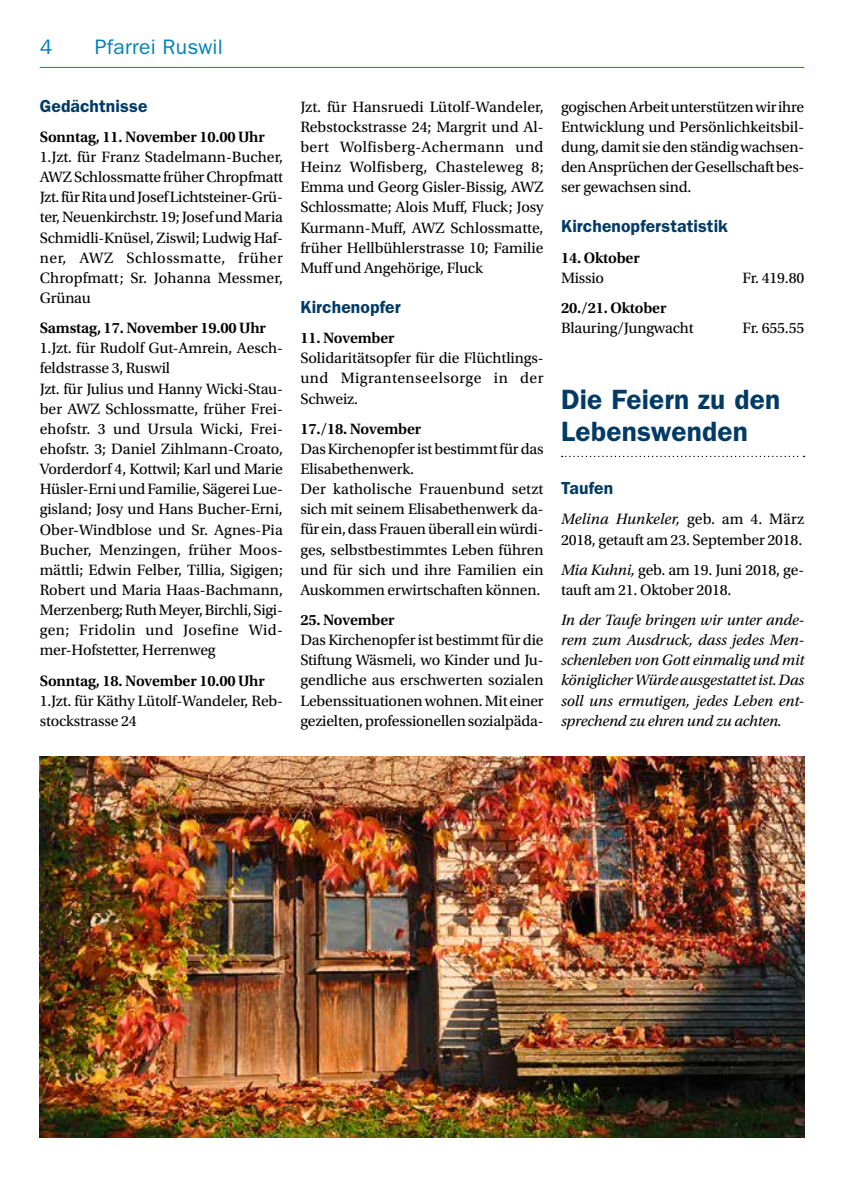
<style>
.page{position:relative;width:844px;height:1191px;background:#fff}
.page>*{position:absolute;margin:0;border:0;box-sizing:border-box;transform-origin:0 0}
.t1{font:600 28px/31.5px "ITC Franklin Gothic Std";letter-spacing:.01em;color:#003a65}
.t2{font:21px "ITC Franklin Gothic Std";letter-spacing:.01em;color:#0080ba}
.t3{font:600 17.5px "ITC Franklin Gothic Std";letter-spacing:.005em;color:#003a65}
.t4{font:15.75px/20.1px "Utopia Std";letter-spacing:-.01em;color:#000;text-align:justify}
.t5{font:italic 15.75px/20.1px "Utopia Std";letter-spacing:-.01em;color:#000;text-align:justify}
.t6{font:600 15.75px "Utopia Std";letter-spacing:-.01em;color:#000}
.s1{font-style:italic}
</style>
<div class="page">
<hr style="left:40px;top:67px;width:764px;height:1px;background:#0080ba">
<svg style="left:561px;top:456px;width:243px;height:1px"></svg>
<img style="left:40px;top:756px;width:764px;height:381px">
<h2 class="t2" style="left:40px;top:35px;width:14px">4</h2>
<h2 class="t2" style="left:95px;top:35px;width:129px">Pfarrei Ruswil</h2>
<p class="t3" style="left:40px;top:95px;width:109px">Gedächtnisse</p>
<p class="t6" style="left:40px;top:128px;width:226px">Sonntag, 11. November 10.00 Uhr</p>
<p class="t4" style="left:40px;top:147px;width:245px">1.Jzt. für Franz Stadelmann-Bucher, AWZ Schlossmatte früher Chropfmatt Jzt. für Rita und Josef Lichtsteiner-Grü&shy;ter, Neuenkirchstr. 19; Josef und Maria Schmidli-Knüsel, Ziswil; Ludwig Haf&shy;ner, AWZ Schlossmatte, früher Chropfmatt; Sr. Johanna Messmer, Grünau</p>
<p class="t6" style="left:40px;top:319px;width:228px">Samstag, 17. November 19.00 Uhr</p>
<p class="t4" style="left:40px;top:338px;width:245px;text-align:left">1.Jzt. für Rudolf Gut-Amrein, Aesch&shy;feldstrasse 3, Ruswil<br>Jzt. für Julius und Hanny Wicki-Stau&shy;ber AWZ Schlossmatte, früher Frei&shy;ehofstr. 3 und Ursula Wicki, Frei&shy;ehofstr. 3; Daniel Zihlmann-Croato, Vorderdorf 4, Kottwil; Karl und Marie Hüsler-Erni und Familie, Sägerei Lue&shy;gisland; Josy und Hans Bucher-Erni, Ober-Windblose und Sr. Agnes-Pia Bucher, Menzingen, früher Moos&shy;mättli; Edwin Felber, Tillia, Sigigen; Robert und Maria Haas-Bachmann, Merzenberg; Ruth Meyer, Birchli, Sigi&shy;gen; Fridolin und Josefine Wid&shy;mer-Hofstetter, Herrenweg</p>
<p class="t6" style="left:40px;top:671px;width:226px">Sonntag, 18. November 10.00 Uhr</p>
<p class="t4" style="left:40px;top:691px;width:245px">1.Jzt. für Käthy Lütolf-Wandeler, Reb&shy;stockstrasse 24</p>
<p class="t4" style="left:300px;top:97px;width:245px">Jzt. für Hansruedi Lütolf-Wandeler, Rebstockstrasse 24; Margrit und Al&shy;bert Wolfisberg-Achermann und Heinz Wolfisberg, Chasteleweg 8; Emma und Georg Gisler-Bissig, AWZ Schlossmatte; Alois Muff, Fluck; Josy Kurmann-Muff, AWZ Schlossmatte, früher Hellbühlerstrasse 10; Familie Muff und Angehörige, Fluck</p>
<p class="t3" style="left:300px;top:297px;width:102px">Kirchenopfer</p>
<p class="t6" style="left:300px;top:329px;width:96px">11. November</p>
<p class="t4" style="left:300px;top:348px;width:245px">Solidaritätsopfer für die Flüchtlings&shy;und Migrantenseelsorge in der Schweiz.</p>
<p class="t6" style="left:300px;top:420px;width:122px">17./18. November</p>
<p class="t4" style="left:300px;top:439px;width:245px;text-align:left">Das Kirchenopfer ist bestimmt für das Elisabethenwerk.<br>Der katholische Frauenbund setzt sich mit seinem Elisabethenwerk da&shy;für ein, dass Frauen überall ein würdi&shy;ges, selbstbestimmtes Leben führen und für sich und ihre Familien ein Auskommen erwirtschaften können.</p>
<p class="t6" style="left:300px;top:611px;width:96px">25. November</p>
<p class="t4" style="left:300px;top:630px;width:245px">Das Kirchenopfer ist bestimmt für die Stiftung Wäsmeli, wo Kinder und Ju&shy;gendliche aus erschwerten sozialen Lebenssituationen wohnen. Mit einer gezielten, professionellen sozialpäda-</p>
<p class="t4" style="left:561px;top:97px;width:245px">gogischen Arbeit unterstützen wir ihre Entwicklung und Persönlichkeitsbil&shy;dung, damit sie den ständig wachsen&shy;den Ansprüchen der Gesellschaft bes&shy;ser gewachsen sind.</p>
<p class="t3" style="left:561px;top:216px;width:168px">Kirchenopferstatistik</p>
<p class="t6" style="left:561px;top:249px;width:80px">14. Oktober</p>
<p class="t4" style="left:561px;top:268px;width:45px">Missio</p>
<p class="t4" style="left:742px;top:268px;width:63px">Fr. 419.80</p>
<p class="t6" style="left:561px;top:299px;width:107px">20./21. Oktober</p>
<p class="t4" style="left:561px;top:318px;width:134px">Blauring/Jungwacht</p>
<p class="t4" style="left:742px;top:318px;width:63px">Fr. 655.55</p>
<h1 class="t1" style="left:561px;top:384px;width:221px">Die Feiern zu den<br>Lebenswenden</h1>
<p class="t3" style="left:561px;top:478px;width:54px">Taufen</p>
<p class="t4" style="left:561px;top:509px;width:245px"><span class="s1">Melina Hunkeler,</span> geb. am 4. März<br>2018, getauft am 23. September 2018.</p>
<p class="t4" style="left:561px;top:560px;width:245px"><span class="s1">Mia Kuhni,</span> geb. am 19. Juni 2018, ge&shy;tauft am 21. Oktober 2018.</p>
<p class="t5" style="left:561px;top:610px;width:245px">In der Taufe bringen wir unter ande&shy;rem zum Ausdruck, dass jedes Men&shy;schenleben von Gott einmalig und mit königlicher Würde ausgestattet ist. Das soll uns ermutigen, jedes Leben ent&shy;sprechend zu ehren und zu achten.</p>
</div>
